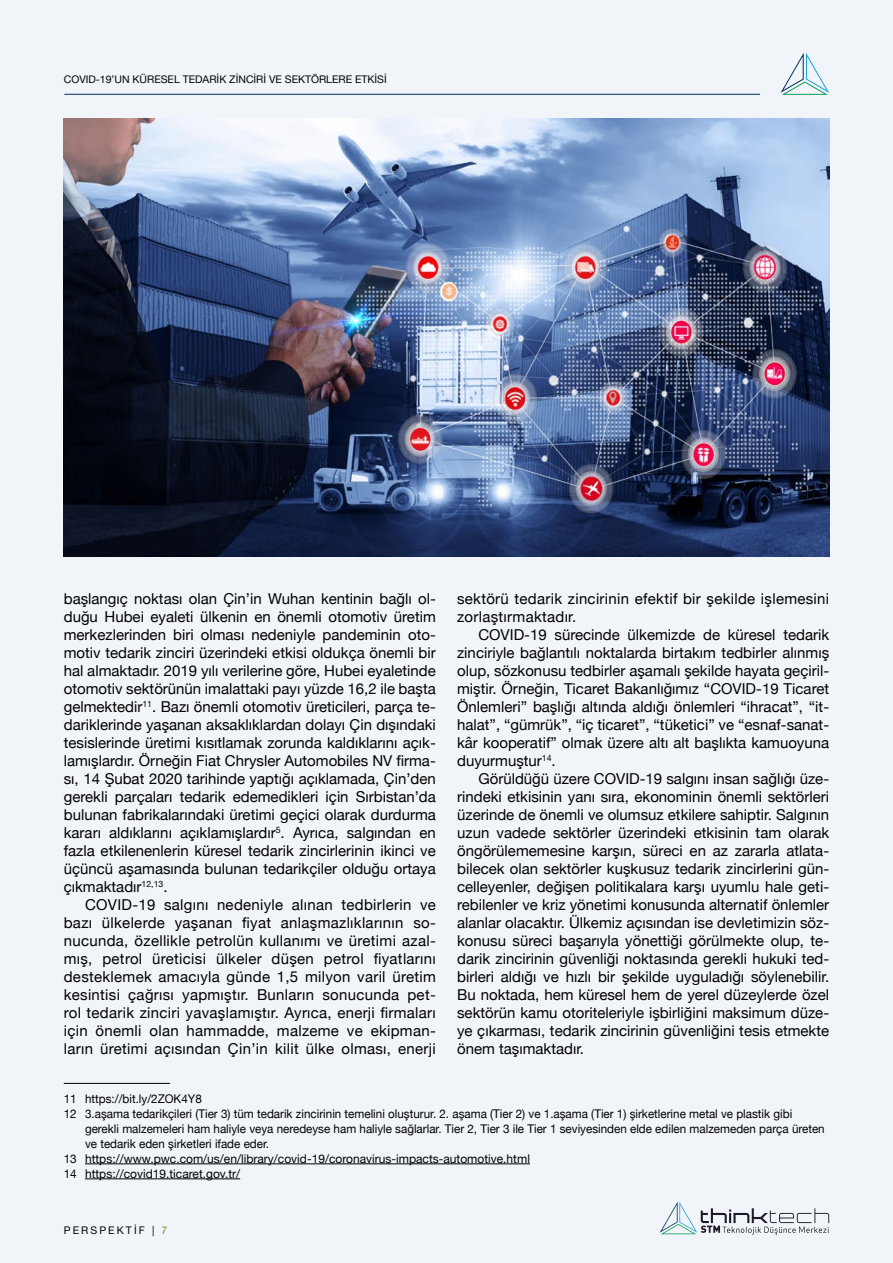
<style>
.page{position:relative;width:893px;height:1263px;background:#f1f5f9}
.page>*{position:absolute;margin:0;border:0;box-sizing:border-box;transform-origin:0 0}
.t1{font:15px/18px "Helvetica Neue";color:#000;text-align:justify}
.t2{font:15px/18px "Helvetica Neue";letter-spacing:.02em;color:#000}
.t3{font:12px "Helvetica Neue";color:#000}
.t4{font:10.5px "Helvetica Neue";color:#000}
.t5{font:10.5px "Helvetica Neue";letter-spacing:.2em;color:#000}
.s1{color:#768d2e}
</style>
<div class="page">
<svg style="left:660px;top:1202px;width:169px;height:33px"></svg>
<hr style="left:64px;top:94px;width:696px;height:1px;background:#002f5e">
<svg style="left:780px;top:53px;width:49px;height:42px"></svg>
<hr style="left:64px;top:1083px;width:106px;height:1px;background:#000">
<hr style="left:85px;top:1163px;width:445px;height:1px;background:#000">
<hr style="left:85px;top:1178px;width:155px;height:1px;background:#000">
<img style="left:64px;top:119px;width:765px;height:438px">
<p class="t4" style="left:64px;top:71px;width:324px">COVID-19’UN KÜRESEL TEDARİK ZİNCİRİ VE SEKTÖRLERE ETKİSİ</p>
<p class="t1" style="left:64px;top:591px;width:374px">başlangıç noktası olan Çin’in Wuhan kentinin bağlı ol&shy;duğu Hubei eyaleti ülkenin en önemli otomotiv üretim merkezlerinden biri olması nedeniyle pandeminin oto&shy;motiv tedarik zinciri üzerindeki etkisi oldukça önemli bir hal almaktadır. 2019 yılı verilerine göre, Hubei eyaletinde otomotiv sektörünün imalattaki payı yüzde 16,2 ile başta gelmektedir<sup>11</sup>. Bazı önemli otomotiv üreticileri, parça te&shy;dariklerinde yaşanan aksaklıklardan dolayı Çin dışındaki tesislerinde üretimi kısıtlamak zorunda kaldıklarını açık&shy;lamışlardır. Örneğin Fiat Chrysler Automobiles NV firma&shy;sı, 14 Şubat 2020 tarihinde yaptığı açıklamada, Çin’den gerekli parçaları tedarik edemedikleri için Sırbistan’da bulunan fabrikalarındaki üretimi geçici olarak durdurma kararı aldıklarını açıklamışlardır<sup>5</sup>. Ayrıca, salgından en fazla etkilenenlerin küresel tedarik zincirlerinin ikinci ve üçüncü aşamasında bulunan tedarikçiler olduğu ortaya çıkmaktadır<sup>12,13</sup>.</p>
<p class="t1" style="left:64px;top:897px;width:374px;text-indent:21px">COVID-19 salgını nedeniyle alınan tedbirlerin ve bazı ülkelerde yaşanan fiyat anlaşmazlıklarının so&shy;nucunda, özellikle petrolün kullanımı ve üretimi azal&shy;mış, petrol üreticisi ülkeler düşen petrol fiyatlarını desteklemek amacıyla günde 1,5 milyon varil üretim kesintisi çağrısı yapmıştır. Bunların sonucunda pet&shy;rol tedarik zinciri yavaşlamıştır. Ayrıca, enerji firmaları için önemli olan hammadde, malzeme ve ekipman&shy;ların üretimi açısından Çin’in kilit ülke olması, enerji</p>
<p class="t3" style="left:64px;top:1090px;width:140px">11 https://bit.ly/2ZOK4Y8</p>
<p class="t3" style="left:64px;top:1105px;width:730px">12 3.aşama tedarikçileri (Tier 3) tüm tedarik zincirinin temelini oluşturur. 2. aşama (Tier 2) ve 1.aşama (Tier 1) şirketlerine metal ve plastik gibi</p>
<p class="t3" style="left:85px;top:1120px;width:741px">gerekli malzemeleri ham haliyle veya neredeyse ham haliyle sağlarlar. Tier 2, Tier 3 ile Tier 1 seviyesinden elde edilen malzemeden parça üreten</p>
<p class="t3" style="left:85px;top:1135px;width:186px">ve tedarik eden şirketleri ifade eder.</p>
<p class="t3" style="left:64px;top:1150px;width:468px">13 https://www.pwc.com/us/en/library/covid-19/coronavirus-impacts-automotive.html</p>
<p class="t3" style="left:64px;top:1165px;width:178px">14 https://covid19.ticaret.gov.tr/</p>
<p class="t2" style="left:457px;top:591px;width:374px">sektörü tedarik zincirinin efektif bir şekilde işlemesini zorlaştırmaktadır.</p>
<p class="t1" style="left:457px;top:627px;width:374px;text-indent:21px">COVID-19 sürecinde ülkemizde de küresel tedarik zinciriyle bağlantılı noktalarda birtakım tedbirler alınmış olup, sözkonusu tedbirler aşamalı şekilde hayata geçiril&shy;miştir. Örneğin, Ticaret Bakanlığımız “COVID-19 Ticaret Önlemleri” başlığı altında aldığı önlemleri “ihracat”, “it&shy;halat”, “gümrük”, “iç ticaret”, “tüketici” ve “esnaf-sanat&shy;kâr kooperatif” olmak üzere altı alt başlıkta kamuoyuna duyurmuştur<sup>14</sup>.</p>
<p class="t1" style="left:457px;top:771px;width:374px;text-indent:21px">Görüldüğü üzere COVID-19 salgını insan sağlığı üze&shy;rindeki etkisinin yanı sıra, ekonominin önemli sektörleri üzerinde de önemli ve olumsuz etkilere sahiptir. Salgının uzun vadede sektörler üzerindeki etkisinin tam olarak öngörülememesine karşın, süreci en az zararla atlata&shy;bilecek olan sektörler kuşkusuz tedarik zincirlerini gün&shy;celleyenler, değişen politikalara karşı uyumlu hale geti&shy;rebilenler ve kriz yönetimi konusunda alternatif önlemler alanlar olacaktır. Ülkemiz açısından ise devletimizin söz&shy;konusu süreci başarıyla yönettiği görülmekte olup, te&shy;darik zincirinin güvenliği noktasında gerekli hukuki ted&shy;birleri aldığı ve hızlı bir şekilde uyguladığı söylenebilir.<br>Bu noktada, hem küresel hem de yerel düzeylerde özel sektörün kamu otoriteleriyle işbirliğini maksimum düze&shy;ye çıkarması, tedarik zincirinin güvenliğini tesis etmekte önem taşımaktadır.</p>
<p class="t5" style="left:64px;top:1222px;width:105px">PERSPEKTİF | <span class="s1">7</span></p>
</div>
